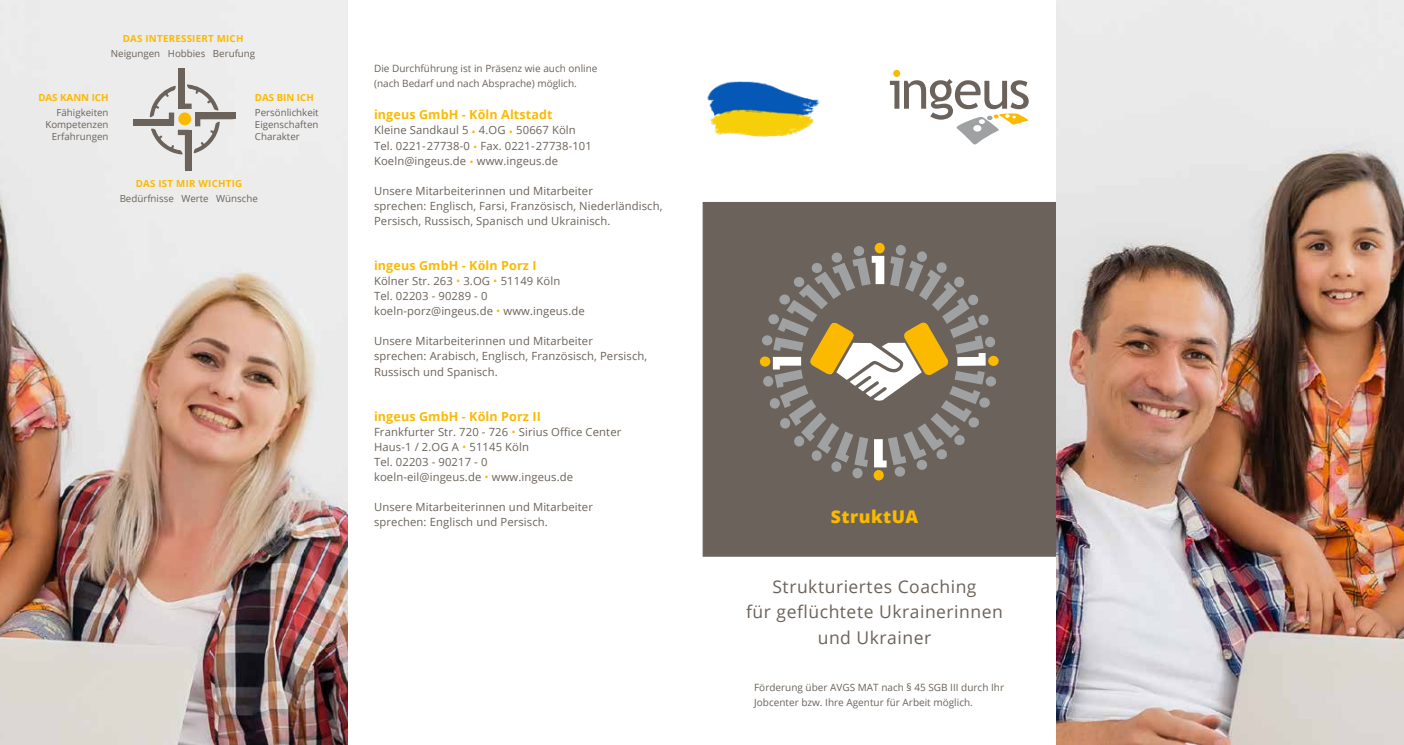
<style>
.page{position:relative;width:1404px;height:745px;background:#fff}
.page>*{position:absolute;margin:0;border:0;box-sizing:border-box;transform-origin:0 0}
.t1{font:17.5px/25px "Open Sans";letter-spacing:.03em;color:#6b635b;text-align:center}
.t2{font:800 17.5px "Open Sans";letter-spacing:.03em;color:#fbba00}
.t3{font:700 12.5px "Open Sans";letter-spacing:.01em;color:#fbba00}
.t4{font:11.25px/15px "Open Sans";letter-spacing:.01em;color:#6b635b}
.t5{font:10px/15px "Open Sans";color:#6b635b}
.t6{font:9.75px/11.9px "Open Sans";color:#6b635b;text-align:right}
.t7{font:700 9.75px "Open Sans";letter-spacing:.025em;color:#fbba00}
.t8{font:700 9.75px "Open Sans";color:#fbba00}
.s1{color:#fbba00}
</style>
<div class="page">
<div style="left:702px;top:202px;width:355px;height:354px;background:#6b635b;border:1px solid #6b635b"></div>
<img style="left:1056px;top:0;width:347px;height:744px">
<img style="left:0;top:0;width:347px;height:744px">
<svg style="left:892px;top:70px;width:8px;height:7px"></svg>
<svg style="left:889px;top:79px;width:139px;height:65px"></svg>
<div style="left:873px;top:469px;width:10px;height:11px;background:#fbba00;border-radius:50%"></div>
<div style="left:988px;top:355px;width:10px;height:11px;background:#fbba00;border-radius:50%"></div>
<svg style="left:761px;top:244px;width:235px;height:234px"></svg>
<div style="left:178px;top:68px;width:7px;height:41px;background:#6b635b"></div>
<div style="left:185px;top:130px;width:7px;height:40px;background:#6b635b"></div>
<svg style="left:134px;top:69px;width:101px;height:100px;background:#d2d1cf"></svg>
<div style="left:178px;top:112px;width:13px;height:13px;background:#fbba00;border-radius:50%"></div>
<img style="left:707px;top:81px;width:113px;height:56px">
<p class="t7" style="left:123px;top:31px;width:122px">DAS INTERESSIERT MICH</p>
<p class="t6" style="left:111px;top:47px;width:146px">Neigungen Hobbies Berufung</p>
<p class="t8" style="left:38px;top:91px;width:72px">DAS KANN ICH</p>
<p class="t6" style="left:45px;top:106px;width:65px">Fähigkeiten<br>Kompetenzen<br>Erfahrungen</p>
<p class="t8" style="left:255px;top:91px;width:60px">DAS BIN ICH</p>
<p class="t6" style="left:255px;top:106px;width:65px;text-align:justify">Persönlichkeit Eigenschaften Charakter</p>
<p class="t7" style="left:136px;top:177px;width:108px">DAS IST MIR WICHTIG</p>
<p class="t6" style="left:120px;top:192px;width:140px">Bedürfnisse Werte Wünsche</p>
<p class="t5" style="left:374px;top:60px;width:225px">Die Durchführung ist in Präsenz wie auch online (nach Bedarf und nach Absprache) möglich.</p>
<p class="t3" style="left:374px;top:106px;width:180px">ingeus GmbH - Köln Altstadt</p>
<p class="t4" style="left:374px;top:122px;width:219px">Kleine Sandkaul 5 <span class="s1">•</span> 4.OG <span class="s1">•</span> 50667 Köln<br>Tel. 0221-27738-0 <span class="s1">•</span> Fax. 0221-27738-101<br>Koeln@ingeus.de <span class="s1">•</span> www.ingeus.de</p>
<p class="t4" style="left:374px;top:182px;width:290px">Unsere Mitarbeiterinnen und Mitarbeiter<br>sprechen: Englisch, Farsi, Französisch, Niederländisch,<br>Persisch, Russisch, Spanisch und Ukrainisch.</p>
<p class="t3" style="left:374px;top:256px;width:164px">ingeus GmbH - Köln Porz I</p>
<p class="t4" style="left:374px;top:272px;width:212px">Kölner Str. 263 <span class="s1">•</span> 3.OG <span class="s1">•</span> 51149 Köln<br>Tel. 02203 - 90289 - 0 koeln-porz@ingeus.de <span class="s1">•</span> www.ingeus.de</p>
<p class="t4" style="left:374px;top:332px;width:275px">Unsere Mitarbeiterinnen und Mitarbeiter sprechen: Arabisch, Englisch, Französisch, Persisch,</p>
<p class="t4" style="left:374px;top:364px;width:125px">Russisch und Spanisch.</p>
<p class="t3" style="left:374px;top:407px;width:168px">ingeus GmbH - Köln Porz II</p>
<p class="t4" style="left:374px;top:424px;width:249px">Frankfurter Str. 720 - 726 <span class="s1">•</span> Sirius Office Center Haus-1 / 2.OG A <span class="s1">•</span> 51145 Köln<br>Tel. 02203 - 90217 - 0<br>koeln-eil@ingeus.de <span class="s1">•</span> www.ingeus.de</p>
<p class="t4" style="left:374px;top:499px;width:220px">Unsere Mitarbeiterinnen und Mitarbeiter sprechen: Englisch und Persisch.</p>
<h1 class="t2" style="left:830px;top:502px;width:89px">StruktUA</h1>
<h1 class="t1" style="left:746px;top:573px;width:258px">Strukturiertes Coaching<br>für geflüchtete Ukrainerinnen und Ukrainer</h1>
<p class="t5" style="left:754px;top:679px;width:251px">Förderung über AVGS MAT nach § 45 SGB III durch Ihr<br>Jobcenter bzw. Ihre Agentur für Arbeit möglich.</p>
</div>
